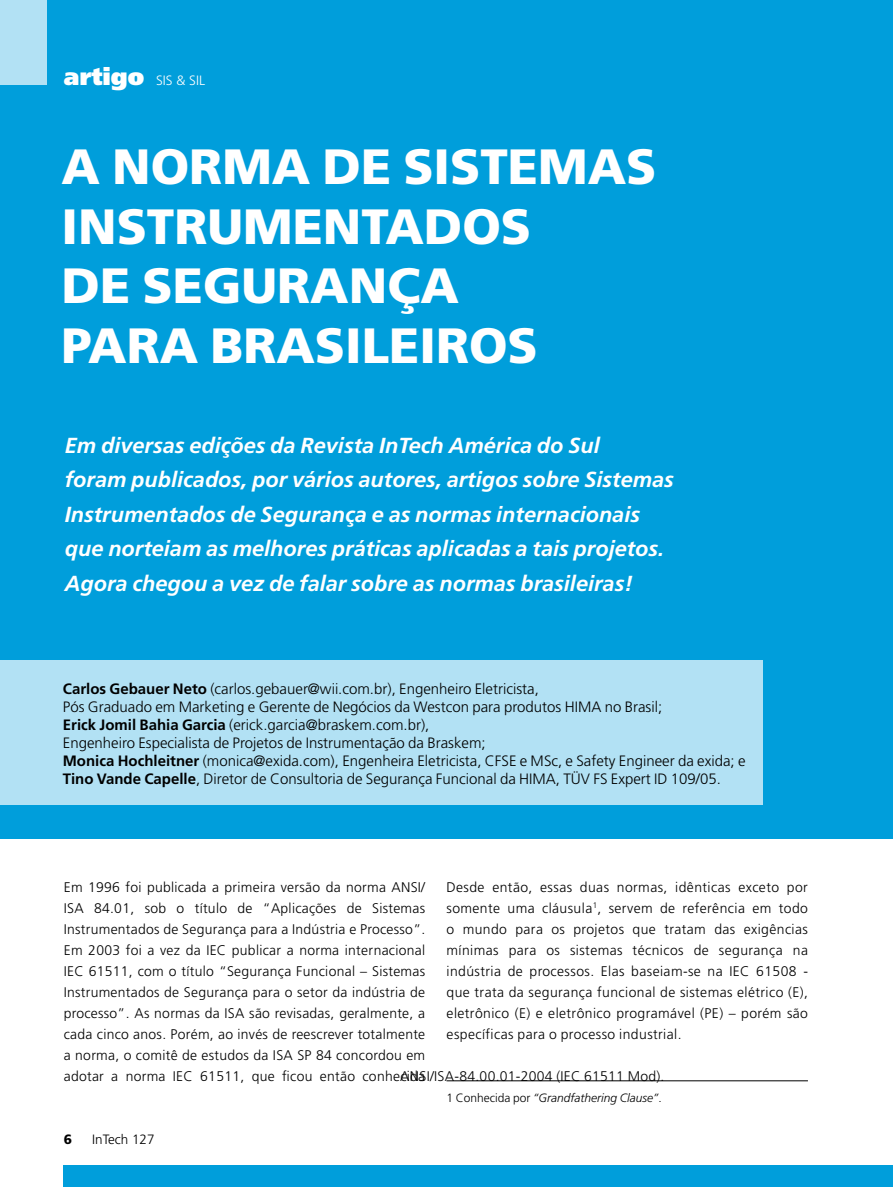
<style>
.page{position:relative;width:893px;height:1187px;background:#fff}
.page>*{position:absolute;margin:0;border:0;box-sizing:border-box;transform-origin:0 0}
.t1{font:900 49.5px/59.4px "Frutiger";color:#fff}
.t2{font:italic 700 21.75px/34.5px "Frutiger";color:#fff}
.t3{font:300 15px/18px "Frutiger";color:#000}
.t4{font:300 13.95px/21px "Frutiger";letter-spacing:.02em;color:#000;text-align:justify}
.t5{font:300 13.5px "Frutiger";color:#fff}
.t6{font:300 13.5px "Frutiger";color:#000}
.t7{font:900 13.5px "Frutiger";color:#000}
.t8{font:italic 300 12px "Frutiger";color:#000}
.s1{font-weight:900;font-size:24px}
.s2{font-weight:700}
.s3{font-style:normal}
</style>
<div class="page">
<div style="left:64px;top:1165px;width:829px;height:21px;background:#009edb"></div>
<div style="left:0;top:0;width:893px;height:838px;background:#009edb"></div>
<div style="left:0;top:0;width:47px;height:85px;background:#b2e1f4"></div>
<div style="left:0;top:660px;width:763px;height:145px;background:#b2e1f4"></div>
<hr style="left:446px;top:1080px;width:362px;height:1px;background:#000">
<p class="t5" style="left:64px;top:73px;width:143px"><span class="s1">artigo</span> SIS &amp; SIL</p>
<h1 class="t1" style="left:62px;top:137px;width:596px">A NORMA DE SISTEMAS<br>INSTRUMENTADOS<br>DE SEGURANÇA<br>PARA BRASILEIROS</h1>
<p class="t2" style="left:65px;top:428px;width:611px">Em diversas edições da Revista InTech América do Sul<br>foram publicados, por vários autores, artigos sobre Sistemas Instrumentados de Segurança e as normas internacionais que norteiam as melhores práticas aplicadas a tais projetos.<br>Agora chegou a vez de falar sobre as normas brasileiras!</p>
<p class="t3" style="left:63px;top:679px;width:684px"><span class="s2">Carlos Gebauer Neto</span> (carlos.gebauer@wii.com.br), Engenheiro Eletricista,<br>Pós Graduado em Marketing e Gerente de Negócios da Westcon para produtos HIMA no Brasil;<br><span class="s2">Erick Jomil Bahia Garcia</span> (erick.garcia@braskem.com.br),<br>Engenheiro Especialista de Projetos de Instrumentação da Braskem;<br><span class="s2">Monica Hochleitner</span> (monica@exida.com), Engenheira Eletricista, CFSE e MSc, e Safety Engineer da exida; e <span class="s2">Tino Vande Capelle</span>, Diretor de Consultoria de Segurança Funcional da HIMA, TÜV FS Expert ID 109/05.</p>
<p class="t4" style="left:64px;top:876px;width:363px">Em 1996 foi publicada a primeira versão da norma ANSI/ ISA 84.01, sob o título de “Aplicações de Sistemas Instrumentados de Segurança para a Indústria e Processo”.<br>Em 2003 foi a vez da IEC publicar a norma internacional IEC 61511, com o título “Segurança Funcional – Sistemas Instrumentados de Segurança para o setor da indústria de processo”. As normas da ISA são revisadas, geralmente, a cada cinco anos. Porém, ao invés de reescrever totalmente a norma, o comitê de estudos da ISA SP 84 concordou em adotar a norma IEC 61511, que ficou então conhecida</p>
<p class="t4" style="left:446px;top:876px;width:363px">Desde então, essas duas normas, idênticas exceto por somente uma cláusula<sup>1</sup>, servem de referência em todo o mundo para os projetos que tratam das exigências mínimas para os sistemas técnicos de segurança na indústria de processos. Elas baseiam-se na IEC 61508 - que trata da segurança funcional de sistemas elétrico (E), eletrônico (E) e eletrônico programável (PE) – porém são específicas para o processo industrial.</p>
<p class="t4" style="left:400px;top:1065px;width:266px">ANSI/ISA-84.00.01-2004 (IEC 61511 Mod).</p>
<p class="t7" style="left:64px;top:1131px;width:10px">6</p>
<p class="t6" style="left:92px;top:1131px;width:64px">InTech 127</p>
<p class="t8" style="left:446px;top:1090px;width:217px"><span class="s3">1 Conhecida por</span> “Grandfathering Clause”<span class="s3">.</span></p>
</div>
